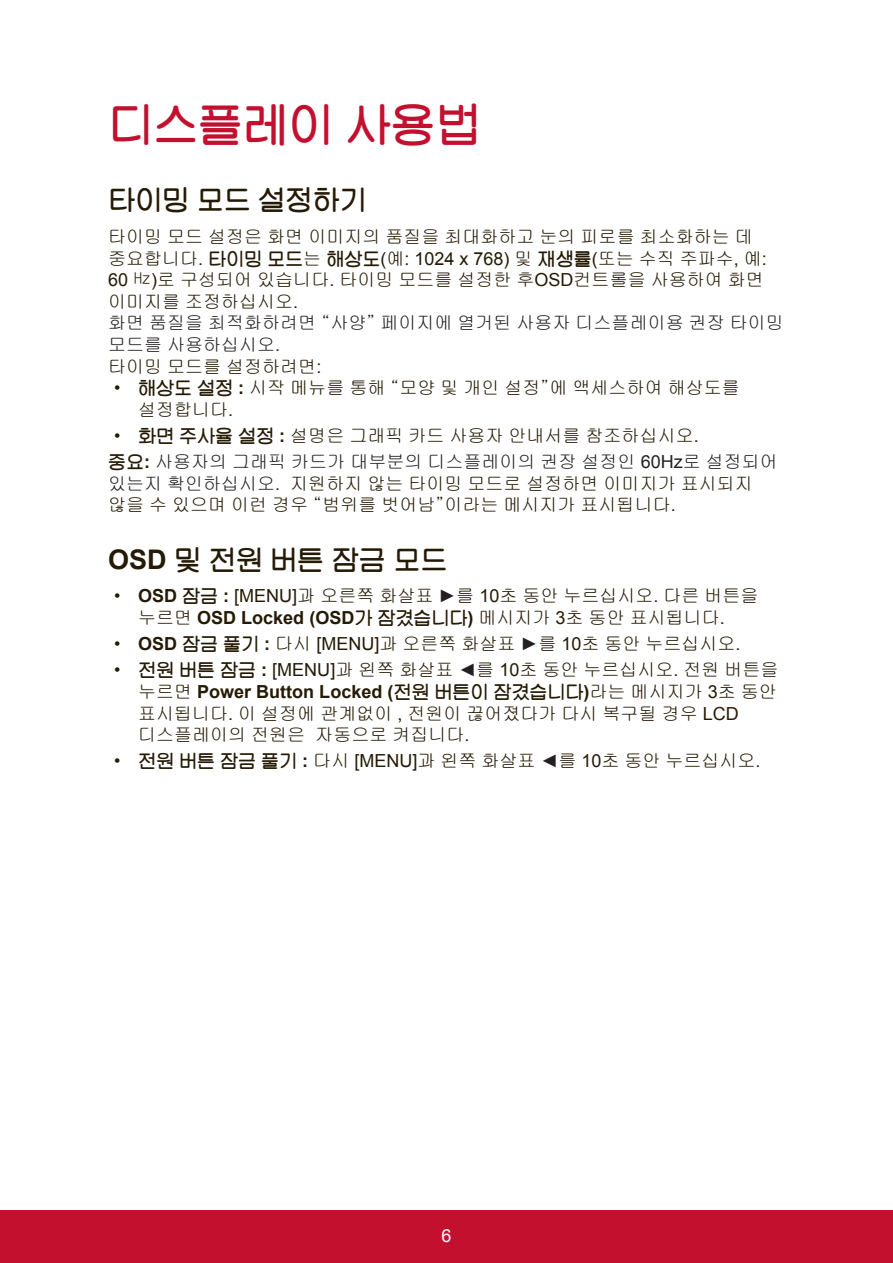
<style>
.page{position:relative;width:893px;height:1263px;background:#fff}
.page>*{position:absolute;margin:0;border:0;box-sizing:border-box;transform-origin:0 0}
.t1{font:45px "Tae Gulim";color:#c3102f}
.t2{font:27px "Tae Gulim";color:#251a05}
.t3{font:18px/21.6px "Gulim";color:#251a05}
.t4{font:18px/26.1px "Gulim";color:#231f20}
.t5{font:700 18px "Arial";color:#251a05}
.t6{font:18px "Arial";color:#fff}
.s1{font-family:"Arial"}
.s2{font-family:"Tae Gulim"}
.s3{color:#231f20}
.s4{font-family:"Arial";color:#231f20}
.s5{font-family:"Arial";font-weight:700}
.s6{font-family:"Arial";color:#251a05}
.s7{font-family:"Tae Gulim";color:#251a05}
.s8{font-family:"Arial";font-weight:700;color:#251a05}
.s9{color:#251a05}
.s10{font-family:"Gulim";font-weight:400}
.s11{font-family:"Tae Gulim";font-weight:400}
.s12{font-weight:400}
</style>
<div class="page">
<div style="left:0;top:1210px;width:892px;height:53px;background:#c3102f"></div>
<h1 class="t1" style="left:108px;top:100px;width:374px">디스플레이 사용법</h1>
<h2 class="t2" style="left:108px;top:185px;width:260px">타이밍 모드 설정하기</h2>
<p class="t3" style="left:108px;top:226px;width:677px">타이밍 모드 설정은 화면 이미지의 품질을 최대화하고 눈의 피로를 최소화하는 데 중요합니다<span class="s1">.</span> <span class="s2">타이밍 모드</span>는 <span class="s2">해상도</span><span class="s1">(</span>예<span class="s1">: 1024 x 768)</span> 및 <span class="s2">재생률</span><span class="s1">(</span>또는 수직 주파수<span class="s1">,</span> 예<span class="s1">:<br>60</span> ㎐<span class="s1">)</span>로 구성되어 있습니다<span class="s1">.</span> 타이밍 모드를 설정한 후<span class="s1">OSD</span>컨트롤을 사용하여 화면 이미지를 조정하십시오<span class="s1">.<br></span><span class="s3">화면 품질을 최적화하려면 “사양” 페이지에 열거된 사용자 디스플레이용 권장 타이밍 모드를 사용하십시오</span><span class="s4">.<br></span>타이밍 모드를 설정하려면<span class="s1">:</span></p>
<p class="t3" style="left:138px;top:377px;width:603px;text-indent:-24px"><span class="s1">•</span> <span class="s2">해상도 설정</span> <span class="s5">:</span> 시작 메뉴를 통해 “모양 및 개인 설정”에 액세스하여 해상도를 설정합니다<span class="s1">.</span></p>
<p class="t4" style="left:108px;top:422px;width:671px;text-indent:6px"><span class="s6">•</span> <span class="s7">화면 주사율 설정</span> <span class="s8">:</span> <span class="s9">설명은 그래픽 카드 사용자 안내서를 참조하십시오</span><span class="s6">.<br></span><span class="s7">중요</span><span class="s8">:</span> 사용자의 그래픽 카드가 대부분의 디스플레이의 권장 설정인 <span class="s1">60Hz</span>로 설정되어</p>
<p class="t3" style="left:108px;top:472px;width:646px"><span class="s3">있는지 확인하십시오</span><span class="s4">.</span> 지원하지 않는 타이밍 모드로 설정하면 이미지가 표시되지 않을 수 있으며 이런 경우 “범위를 벗어남”이라는 메시지가 표시됩니다<span class="s1">.</span></p>
<h2 class="t2" style="left:108px;top:545px;width:341px"><span class="s5">OSD</span> 및 전원 버튼 잠금 모드</h2>
<p class="t3" style="left:114px;top:585px;width:645px;text-align:center"><span class="s1">•</span> <span class="s5">OSD</span> <span class="s2">잠금</span> <span class="s5">:</span> <span class="s1">[MENU]</span>과 오른쪽 화살표 <span class="s4">►</span>를 <span class="s1">10</span>초 동안 누르십시오<span class="s1">.</span> 다른 버튼을 누르면 <span class="s5">OSD Locked (OSD</span><span class="s2">가 잠겼습니다</span><span class="s5">)</span> 메시지가 <span class="s1">3</span>초 동안 표시됩니다<span class="s1">.</span></p>
<p class="t3" style="left:114px;top:633px;width:627px"><span class="s1">•</span> <span class="s5">OSD</span> <span class="s2">잠금 풀기</span> <span class="s5">:</span> 다시 <span class="s1">[MENU]</span>과 오른쪽 화살표 <span class="s4">►</span>를 <span class="s1">10</span>초 동안 누르십시오<span class="s1">.</span></p>
<p class="t3" style="left:114px;top:659px;width:665px"><span class="s1">•</span> <span class="s2">전원 버튼 잠금</span> <span class="s5">:</span> <span class="s1">[MENU]</span>과 왼쪽 화살표 <span class="s4">◄</span>를 <span class="s1">10</span>초 동안 누르십시오<span class="s1">.</span> 전원 버튼을</p>
<p class="t5" style="left:138px;top:679px;width:640px"><span class="s10">누르면</span> Power Button Locked (<span class="s11">전원 버튼이 잠겼습니다</span>)<span class="s10">라는 메시지가</span> <span class="s12">3</span><span class="s10">초 동안</span></p>
<p class="t3" style="left:138px;top:702px;width:602px">표시됩니다<span class="s1">.</span> 이 설정에 관계없이 <span class="s1">,</span> 전원이 끊어졌다가 다시 복구될 경우 <span class="s1">LCD </span>디스플레이의 전원은 자동으로 켜집니다<span class="s1">.</span></p>
<p class="t3" style="left:114px;top:750px;width:647px"><span class="s1">•</span> <span class="s2">전원 버튼 잠금 풀기</span> <span class="s5">:</span> 다시 <span class="s1">[MENU]</span>과 왼쪽 화살표 <span class="s4">◄</span>를 <span class="s1">10</span>초 동안 누르십시오<span class="s1">.</span></p>
<p class="t6" style="left:441px;top:1223px;width:12px">6</p>
</div>
